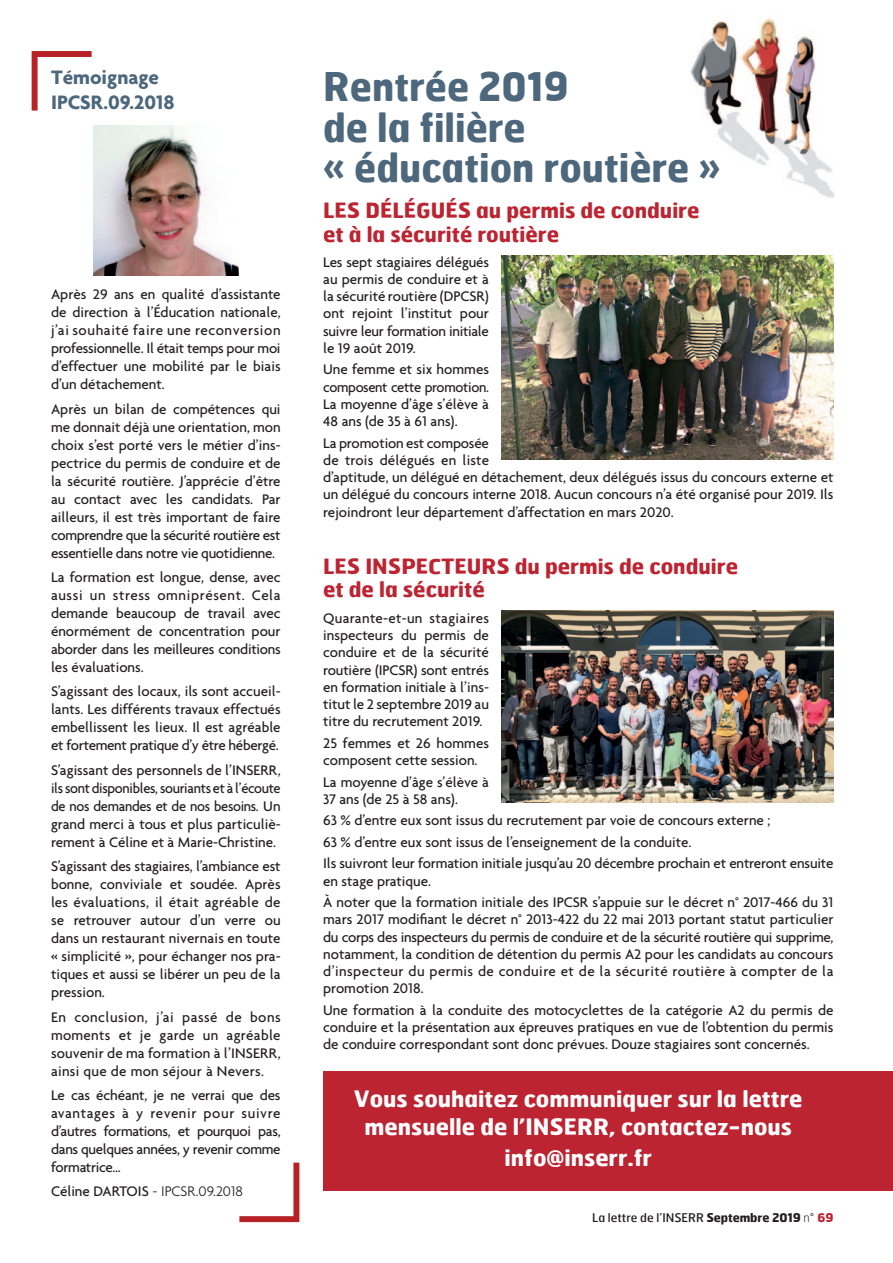
<style>
.page{position:relative;width:893px;height:1263px;background:#fff}
.page>*{position:absolute;margin:0;border:0;box-sizing:border-box;transform-origin:0 0}
.t1{font:700 39.45px/40.5px "Hermes";color:#4d677c;scale:.95 1}
.t2{font:700 22.5px/27px "Hermes";color:#fff;text-align:center}
.t3{font:700 21px/23.2px "Hermes";color:#bc2431}
.t4{font:700 21px/25.2px "Agenda";color:#4d677c}
.t5{font:500 15px/18px "Agenda";color:#231f20;text-align:justify}
.t6{font:300 15px "Agenda";color:#231f20}
.t7{font:12px "Hermes";color:#231f20}
.s1{font-weight:500}
.s2{font-weight:700}
.s3{font-weight:100}
.s4{font-weight:700;color:#bc2431}
</style>
<div class="page">
<img style="left:690px;top:18px;width:145px;height:180px">
<img style="left:93px;top:125px;width:145px;height:150px">
<svg style="left:32px;top:51px;width:60px;height:60px"></svg>
<svg style="left:239px;top:1162px;width:60px;height:60px"></svg>
<div style="left:323px;top:1071px;width:570px;height:119px;background:#bc2431"></div>
<img style="left:502px;top:255px;width:331px;height:204px">
<img style="left:502px;top:611px;width:331px;height:191px">
<h3 class="t4" style="left:51px;top:64px;width:125px">Témoignage<br>IPCSR.09.2018</h3>
<p class="t5" style="left:51px;top:285px;width:231px">Après 29 ans en qualité d’assistante de direction à l’Éducation nationale, j’ai souhaité faire une reconversion professionnelle. Il était temps pour moi d’effectuer une mobilité par le biais d’un détachement.</p>
<p class="t5" style="left:51px;top:399px;width:231px">Après un bilan de compétences qui me donnait déjà une orientation, mon choix s’est porté vers le métier d’ins&shy;pectrice du permis de conduire et de la sécurité routière. J’apprécie d’être au contact avec les candidats. Par ailleurs, il est très important de faire comprendre que la sécurité routière est essentielle dans notre vie quotidienne.</p>
<p class="t5" style="left:51px;top:568px;width:231px">La formation est longue, dense, avec aussi un stress omniprésent. Cela demande beaucoup de travail avec énormément de concentration pour aborder dans les meilleures conditions les évaluations.</p>
<p class="t5" style="left:51px;top:682px;width:231px">S’agissant des locaux, ils sont accueil&shy;lants. Les différents travaux effectués embellissent les lieux. Il est agréable et fortement pratique d’y être hébergé.</p>
<p class="t5" style="left:51px;top:761px;width:231px">S’agissant des personnels de l’INSERR, ils sont disponibles, souriants et à l’écoute de nos demandes et de nos besoins. Un grand merci à tous et plus particuliè&shy;rement à Céline et à Marie-Christine.</p>
<p class="t5" style="left:51px;top:857px;width:231px">S’agissant des stagiaires, l’ambiance est bonne, conviviale et soudée. Après les évaluations, il était agréable de se retrouver autour d’un verre ou dans un restaurant nivernais en toute « simplicité », pour échanger nos pra&shy;tiques et aussi se libérer un peu de la pression.</p>
<p class="t5" style="left:51px;top:1007px;width:231px">En conclusion, j’ai passé de bons moments et je garde un agréable souvenir de ma formation à l’INSERR, ainsi que de mon séjour à Nevers.</p>
<p class="t5" style="left:51px;top:1086px;width:231px">Le cas échéant, je ne verrai que des avantages à y revenir pour suivre d’autres formations, et pourquoi pas, dans quelques années, y revenir comme formatrice...</p>
<p class="t6" style="left:51px;top:1183px;width:193px"><span class="s1">Céline DARTOIS</span> - IPCSR.09.2018</p>
<h1 class="t1" style="left:323px;top:65px;width:420px">Rentrée 2019<br>de la filière<br>« éducation routière »</h1>
<h3 class="t3" style="left:323px;top:198px;width:378px">LES DÉLÉGUÉS au permis de conduire et à la sécurité routière</h3>
<p class="t5" style="left:323px;top:253px;width:167px;line-height:17.2px">Les sept stagiaires délégués au permis de conduire et à la sécurité routière (DPCSR) ont rejoint l’institut pour suivre leur formation initiale le 19 août 2019.</p>
<p class="t5" style="left:323px;top:360px;width:167px;line-height:17.2px">Une femme et six hommes composent cette promotion.<br>La moyenne d’âge s’élève à 48 ans (de 35 à 61 ans).</p>
<p class="t5" style="left:323px;top:434px;width:512px;line-height:17.2px;text-align:left">La promotion est composée<br>de trois délégués en liste<br>d’aptitude, un délégué en détachement, deux délégués issus du concours externe et un délégué du concours interne 2018. Aucun concours n’a été organisé pour 2019. Ils rejoindront leur département d’affectation en mars 2020.</p>
<h3 class="t3" style="left:323px;top:554px;width:416px">LES INSPECTEURS du permis de conduire et de la sécurité</h3>
<p class="t5" style="left:323px;top:609px;width:167px;line-height:17.2px">Quarante-et-un stagiaires inspecteurs du permis de conduire et de la sécurité routière (IPCSR) sont entrés en formation initiale à l’ins&shy;titut le 2 septembre 2019 au titre du recrutement 2019.</p>
<p class="t5" style="left:323px;top:734px;width:167px;line-height:17.2px">25 femmes et 26 hommes composent cette session.</p>
<p class="t5" style="left:323px;top:773px;width:167px;line-height:17.2px">La moyenne d’âge s’élève à<br>37 ans (de 25 à 58 ans).</p>
<p class="t5" style="left:323px;top:809px;width:512px;line-height:21.5px;text-align:left">63 % d’entre eux sont issus du recrutement par voie de concours externe ;<br>63 % d’entre eux sont issus de l’enseignement de la conduite.<br>Ils suivront leur formation initiale jusqu’au 20 décembre prochain et entreront ensuite</p>
<p class="t5" style="left:323px;top:870px;width:512px;line-height:21.5px">en stage pratique.<br>À noter que la formation initiale des IPCSR s’appuie sur le décret n° 2017-466 du 31</p>
<p class="t5" style="left:323px;top:910px;width:512px;line-height:17.2px">mars 2017 modifiant le décret n° 2013-422 du 22 mai 2013 portant statut particulier du corps des inspecteurs du permis de conduire et de la sécurité routière qui supprime, notamment, la condition de détention du permis A2 pour les candidats au concours d’inspecteur du permis de conduire et de la sécurité routière à compter de la promotion 2018.</p>
<p class="t5" style="left:323px;top:1001px;width:512px;line-height:17.2px">Une formation à la conduite des motocyclettes de la catégorie A2 du permis de conduire et la présentation aux épreuves pratiques en vue de l’obtention du permis de conduire correspondant sont donc prévues. Douze stagiaires sont concernés.</p>
<h2 class="t2" style="left:354px;top:1085px;width:450px">Vous souhaitez communiquer sur la lettre mensuelle de l’INSERR, contactez-nous</h2>
<h2 class="t2" style="left:505px;top:1143px;width:149px">info@inserr.fr</h2>
<p class="t7" style="left:592px;top:1210px;width:243px">La lettre de l’INSERR <span class="s2">Septembre 2019</span> <span class="s3">n°</span> <span class="s4">69</span></p>
</div>
